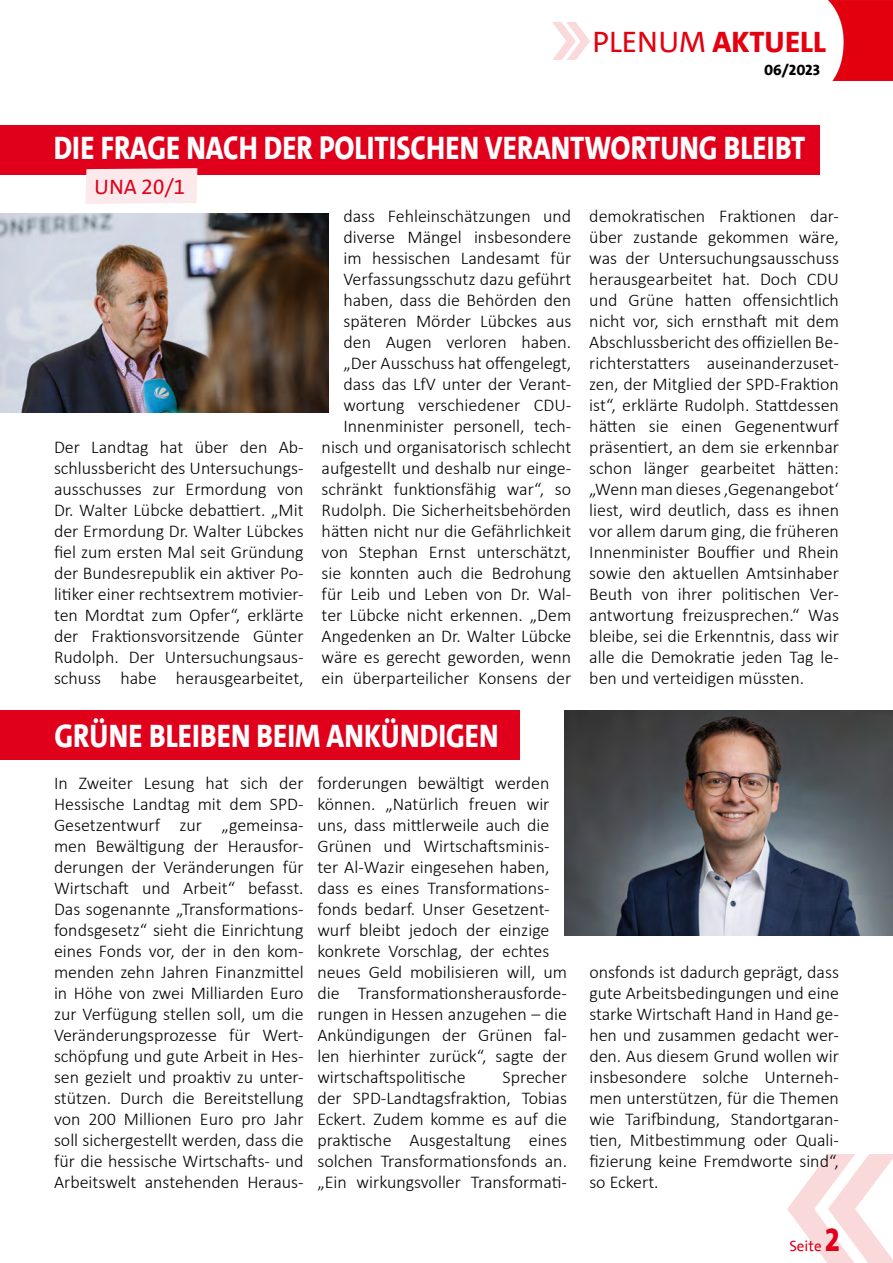
<style>
.page{position:relative;width:893px;height:1263px;background:#fff}
.page>*{position:absolute;margin:0;border:0;box-sizing:border-box;transform-origin:0 0}
.t1{font:800 33px "SPD The Sans";color:#fff;scale:.85 1}
.t2{font:800 30px "SPD The Sans";color:#e3000f}
.t3{font:21px "SPD The Sans";color:#e0001b}
.t4{font:300 18px/21px "Calibri";color:#000;text-align:justify}
.t5{font:800 15px "SPD The Sans Versal";color:#000}
.t6{font:15px "SPD The Sans";color:#e0001b}
.s1{font-weight:400}
.s2{font-weight:800;font-size:33px}
</style>
<div class="page">
<img style="left:788px;top:1155px;width:105px;height:108px">
<img style="left:552px;top:23px;width:37px;height:37px">
<img style="left:828px;top:0;width:65px;height:81px">
<img style="left:564px;top:711px;width:329px;height:224px">
<img style="left:0;top:214px;width:328px;height:198px">
<div style="left:0;top:125px;width:819px;height:50px;background:#e0001b"></div>
<div style="left:0;top:710px;width:520px;height:50px;background:#e0001b"></div>
<div style="left:86px;top:168px;width:111px;height:36px;background:#fbe9eb"></div>
<h2 class="t2" style="left:592px;top:22px;width:235px"><span class="s1">PLENUM</span> AKTUELL</h2>
<p class="t5" style="left:764px;top:60px;width:57px">06/2023</p>
<h1 class="t1" style="left:54px;top:127px;width:886px">DIE FRAGE NACH DER POLITISCHEN VERANTWORTUNG BLEIBT</h1>
<p class="t3" style="left:94px;top:174px;width:92px;rotate:-1deg">UNA 20/1</p>
<p class="t4" style="left:54px;top:436px;width:251px">Der Landtag hat über den Ab&shy;schlussbericht des Untersuchungs&shy;ausschusses zur Ermordung von Dr. Walter Lübcke debattiert. „Mit der Ermordung Dr. Walter Lübckes fiel zum ersten Mal seit Gründung der Bundesrepublik ein aktiver Po&shy;litiker einer rechtsextrem motivier&shy;ten Mordtat zum Opfer“, erklärte der Fraktionsvorsitzende Günter Rudolph. Der Untersuchungsaus&shy;schuss habe herausgearbeitet,</p>
<p class="t4" style="left:322px;top:205px;width:251px;text-align:right">dass Fehleinschätzungen und diverse Mängel insbesondere im hessischen Landesamt für<br>Verfassungsschutz dazu geführt haben, dass die Behörden den späteren Mörder Lübckes aus den Augen verloren haben. „Der Ausschuss hat offengelegt, dass das LfV unter der Verant&shy;wortung verschiedener CDU-<br>Innenminister personell, tech&shy;nisch und organisatorisch schlecht aufgestellt und deshalb nur einge&shy;schränkt funktionsfähig war“, so<br>Rudolph. Die Sicherheitsbehörden hätten nicht nur die Gefährlichkeit von Stephan Ernst unterschätzt, sie konnten auch die Bedrohung für Leib und Leben von Dr. Wal&shy;ter Lübcke nicht erkennen. „Dem<br>Angedenken an Dr. Walter Lübcke wäre es gerecht geworden, wenn ein überparteilicher Konsens der</p>
<p class="t4" style="left:589px;top:205px;width:251px">demokratischen Fraktionen dar&shy;über zustande gekommen wäre, was der Untersuchungsausschuss herausgearbeitet hat. Doch CDU und Grüne hatten offensichtlich nicht vor, sich ernsthaft mit dem Abschlussbericht des offiziellen Be&shy;richterstatters auseinanderzuset&shy;zen, der Mitglied der SPD-Fraktion ist“, erklärte Rudolph. Stattdessen hätten sie einen Gegenentwurf präsentiert, an dem sie erkennbar schon länger gearbeitet hätten: „Wenn man dieses ‚Gegenangebot‘ liest, wird deutlich, dass es ihnen vor allem darum ging, die früheren Innenminister Bouffier und Rhein sowie den aktuellen Amtsinhaber Beuth von ihrer politischen Ver&shy;antwortung freizusprechen.“ Was bleibe, sei die Erkenntnis, dass wir alle die Demokratie jeden Tag le&shy;ben und verteidigen müssten.</p>
<h1 class="t1" style="left:55px;top:715px;width:524px">GRÜNE BLEIBEN BEIM ANKÜNDIGEN</h1>
<p class="t4" style="left:54px;top:772px;width:251px">In Zweiter Lesung hat sich der Hessische Landtag mit dem SPD-Gesetzentwurf zur „gemeinsa&shy;men Bewältigung der Herausfor&shy;derungen der Veränderungen für Wirtschaft und Arbeit“ befasst.<br>Das sogenannte „Transformations&shy;fondsgesetz“ sieht die Einrichtung eines Fonds vor, der in den kom&shy;menden zehn Jahren Finanzmittel in Höhe von zwei Milliarden Euro zur Verfügung stellen soll, um die Veränderungsprozesse für Wert&shy;schöpfung und gute Arbeit in Hes&shy;sen gezielt und proaktiv zu unter&shy;stützen. Durch die Bereitstellung von 200 Millionen Euro pro Jahr soll sichergestellt werden, dass die für die hessische Wirtschafts- und Arbeitswelt anstehenden Heraus-</p>
<p class="t4" style="left:317px;top:772px;width:251px;text-align:left">forderungen bewältigt werden können. „Natürlich freuen wir uns, dass mittlerweile auch die<br>Grünen und Wirtschaftsminis&shy;ter Al-Wazir eingesehen haben, dass es eines Transformations&shy;fonds bedarf. Unser Gesetzent&shy;wurf bleibt jedoch der einzige konkrete Vorschlag, der echtes neues Geld mobilisieren will, um die Transformationsherausforde&shy;rungen in Hessen anzugehen – die<br>Ankündigungen der Grünen fal&shy;len hierhinter zurück“, sagte der wirtschaftspolitische</p>
<p class="t4" style="left:317px;top:1067px;width:251px;text-indent:185px">Sprecher der SPD-Landtagsfraktion, Tobias Eckert. Zudem komme es auf die praktische Ausgestaltung eines solchen Transformationsfonds an. „Ein wirkungsvoller Transformati-</p>
<p class="t4" style="left:589px;top:962px;width:251px">onsfonds ist dadurch geprägt, dass gute Arbeitsbedingungen und eine starke Wirtschaft Hand in Hand ge&shy;hen und zusammen gedacht wer&shy;den. Aus diesem Grund wollen wir insbesondere solche Unterneh&shy;men unterstützen, für die Themen wie Tarifbindung, Standortgaran&shy;tien, Mitbestimmung oder Quali&shy;fizierung keine Fremdworte sind“, so Eckert.</p>
<p class="t6" style="left:789px;top:1236px;width:52px">Seite <span class="s2">2</span></p>
</div>
